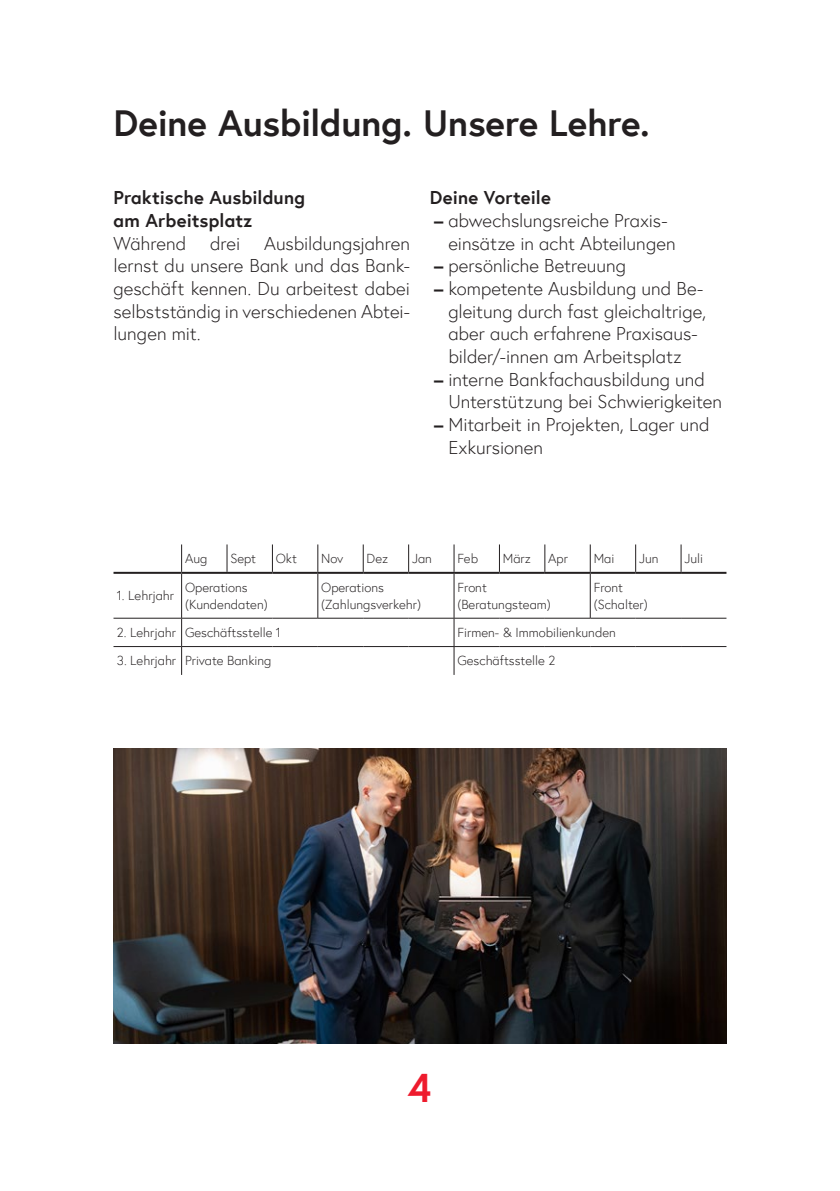
<style>
.page{position:relative;width:840px;height:1191px;background:#fff}
.page>*{position:absolute;margin:0;border:0;box-sizing:border-box;transform-origin:0 0}
.t1{font:40px "Europa Bold Alt";color:#ee1b2d}
.t2{font:36.4px "Europa Bold Alt";letter-spacing:-.005em;color:#231f20}
.t3{font:18.4px/22.6px "Europa Light Alt";color:#231f20}
.t4{font:18.4px/22.6px "Europa Bold Alt";letter-spacing:.005em;color:#231f20}
.t5{font:13px/17px "Europa Light Alt";color:#231f20}
.s1{font-family:"Europa Bold Alt"}
</style>
<div class="page">
<svg style="left:181px;top:544px;width:1px;height:28px"></svg>
<svg style="left:226px;top:544px;width:1px;height:28px"></svg>
<svg style="left:272px;top:544px;width:1px;height:28px"></svg>
<svg style="left:317px;top:544px;width:1px;height:28px"></svg>
<svg style="left:362px;top:544px;width:1px;height:28px"></svg>
<svg style="left:408px;top:544px;width:1px;height:28px"></svg>
<svg style="left:453px;top:544px;width:1px;height:28px"></svg>
<svg style="left:499px;top:544px;width:1px;height:28px"></svg>
<svg style="left:544px;top:544px;width:1px;height:28px"></svg>
<svg style="left:589px;top:544px;width:1px;height:28px"></svg>
<svg style="left:635px;top:544px;width:1px;height:28px"></svg>
<svg style="left:680px;top:544px;width:1px;height:28px"></svg>
<hr style="left:181px;top:574px;width:1px;height:44px;background:#231f20">
<hr style="left:317px;top:574px;width:1px;height:44px;background:#231f20">
<hr style="left:453px;top:574px;width:1px;height:44px;background:#231f20">
<hr style="left:589px;top:574px;width:1px;height:44px;background:#231f20">
<hr style="left:113px;top:618px;width:68px;height:1px;background:#231f20">
<hr style="left:181px;top:618px;width:46px;height:1px;background:#231f20">
<hr style="left:227px;top:618px;width:45px;height:1px;background:#231f20">
<hr style="left:272px;top:618px;width:45px;height:1px;background:#231f20">
<hr style="left:317px;top:618px;width:46px;height:1px;background:#231f20">
<hr style="left:363px;top:618px;width:45px;height:1px;background:#231f20">
<hr style="left:408px;top:618px;width:46px;height:1px;background:#231f20">
<hr style="left:454px;top:618px;width:45px;height:1px;background:#231f20">
<hr style="left:499px;top:618px;width:45px;height:1px;background:#231f20">
<hr style="left:544px;top:618px;width:46px;height:1px;background:#231f20">
<hr style="left:590px;top:618px;width:45px;height:1px;background:#231f20">
<hr style="left:635px;top:618px;width:45px;height:1px;background:#231f20">
<hr style="left:680px;top:618px;width:46px;height:1px;background:#231f20">
<hr style="left:113px;top:646px;width:68px;height:1px;background:#231f20">
<hr style="left:181px;top:646px;width:46px;height:1px;background:#231f20">
<svg style="left:181px;top:618px;width:1px;height:57px"></svg>
<hr style="left:227px;top:646px;width:45px;height:1px;background:#231f20">
<hr style="left:272px;top:646px;width:45px;height:1px;background:#231f20">
<hr style="left:317px;top:646px;width:46px;height:1px;background:#231f20">
<hr style="left:363px;top:646px;width:45px;height:1px;background:#231f20">
<hr style="left:408px;top:646px;width:46px;height:1px;background:#231f20">
<hr style="left:454px;top:646px;width:45px;height:1px;background:#231f20">
<svg style="left:453px;top:618px;width:1px;height:57px"></svg>
<hr style="left:499px;top:646px;width:45px;height:1px;background:#231f20">
<hr style="left:544px;top:646px;width:46px;height:1px;background:#231f20">
<hr style="left:590px;top:646px;width:45px;height:1px;background:#231f20">
<hr style="left:635px;top:646px;width:45px;height:1px;background:#231f20">
<hr style="left:680px;top:646px;width:46px;height:1px;background:#231f20">
<hr style="left:113px;top:572px;width:68px;height:2px;background:#231f20">
<hr style="left:181px;top:572px;width:46px;height:2px;background:#231f20">
<hr style="left:227px;top:572px;width:45px;height:2px;background:#231f20">
<hr style="left:272px;top:572px;width:45px;height:2px;background:#231f20">
<hr style="left:317px;top:572px;width:46px;height:2px;background:#231f20">
<hr style="left:363px;top:572px;width:45px;height:2px;background:#231f20">
<hr style="left:408px;top:572px;width:46px;height:2px;background:#231f20">
<hr style="left:454px;top:572px;width:45px;height:2px;background:#231f20">
<hr style="left:499px;top:572px;width:45px;height:2px;background:#231f20">
<hr style="left:544px;top:572px;width:46px;height:2px;background:#231f20">
<hr style="left:590px;top:572px;width:45px;height:2px;background:#231f20">
<hr style="left:635px;top:572px;width:45px;height:2px;background:#231f20">
<hr style="left:680px;top:572px;width:46px;height:2px;background:#231f20">
<img style="left:113px;top:748px;width:613px;height:295px">
<h2 class="t2" style="left:113px;top:98px;width:537px">Deine Ausbildung. Unsere Lehre.</h2>
<p class="t4" style="left:113px;top:186px;width:193px">Praktische Ausbildung am Arbeitsplatz</p>
<p class="t3" style="left:113px;top:231px;width:74px">Während</p>
<p class="t3" style="left:210px;top:231px;width:32px">drei</p>
<p class="t3" style="left:113px;top:231px;width:298px;text-align:justify;text-indent:150px">Ausbildungsjahren lernst du unsere Bank und das Bank&shy;geschäft kennen. Du arbeitest dabei selbstständig in verschiedenen Abtei&shy;lungen mit.</p>
<p class="t4" style="left:429px;top:186px;width:122px">Deine Vorteile</p>
<p class="t3" style="left:448px;top:209px;width:229px;text-indent:-14px"><span class="s1">–</span> abwechslungsreiche Praxis&shy;einsätze in acht Abteilungen</p>
<p class="t3" style="left:434px;top:254px;width:193px"><span class="s1">–</span> persönliche Betreuung</p>
<p class="t3" style="left:448px;top:277px;width:259px;text-indent:-14px"><span class="s1">–</span> kompetente Ausbildung und Be&shy;gleitung durch fast gleichaltrige, aber auch erfahrene Praxisaus&shy;bilder/-innen am Arbeitsplatz</p>
<p class="t3" style="left:448px;top:368px;width:275px;text-indent:-14px"><span class="s1">–</span> interne Bankfachausbildung und<br>Unterstützung bei Schwierigkeiten</p>
<p class="t3" style="left:448px;top:413px;width:262px;text-indent:-14px"><span class="s1">–</span> Mitarbeit in Projekten, Lager und<br>Exkursionen</p>
<p class="t5" style="left:185px;top:549px;width:24px">Aug</p>
<p class="t5" style="left:230px;top:549px;width:27px">Sept</p>
<p class="t5" style="left:276px;top:549px;width:23px">Okt</p>
<p class="t5" style="left:321px;top:549px;width:24px">Nov</p>
<p class="t5" style="left:366px;top:549px;width:23px">Dez</p>
<p class="t5" style="left:412px;top:549px;width:21px">Jan</p>
<p class="t5" style="left:457px;top:549px;width:22px">Feb</p>
<p class="t5" style="left:502px;top:549px;width:30px">März</p>
<p class="t5" style="left:548px;top:549px;width:21px">Apr</p>
<p class="t5" style="left:593px;top:549px;width:22px">Mai</p>
<p class="t5" style="left:638px;top:549px;width:21px">Jun</p>
<p class="t5" style="left:684px;top:549px;width:20px">Juli</p>
<p class="t5" style="left:117px;top:587px;width:59px">1. Lehrjahr</p>
<p class="t5" style="left:185px;top:578px;width:84px">Operations (Kundendaten)</p>
<p class="t5" style="left:321px;top:578px;width:101px">Operations (Zahlungsverkehr)</p>
<p class="t5" style="left:457px;top:578px;width:95px">Front (Beratungsteam)</p>
<p class="t5" style="left:593px;top:578px;width:56px">Front (Schalter)</p>
<p class="t5" style="left:117px;top:623px;width:165px">2. Lehrjahr Geschäftsstelle 1</p>
<p class="t5" style="left:457px;top:623px;width:160px">Firmen- &amp; Immobilienkunden</p>
<p class="t5" style="left:117px;top:652px;width:156px">3. Lehrjahr Private Banking</p>
<p class="t5" style="left:457px;top:652px;width:99px">Geschäftsstelle 2</p>
<h1 class="t1" style="left:407px;top:1060px;width:25px">4</h1>
</div>
